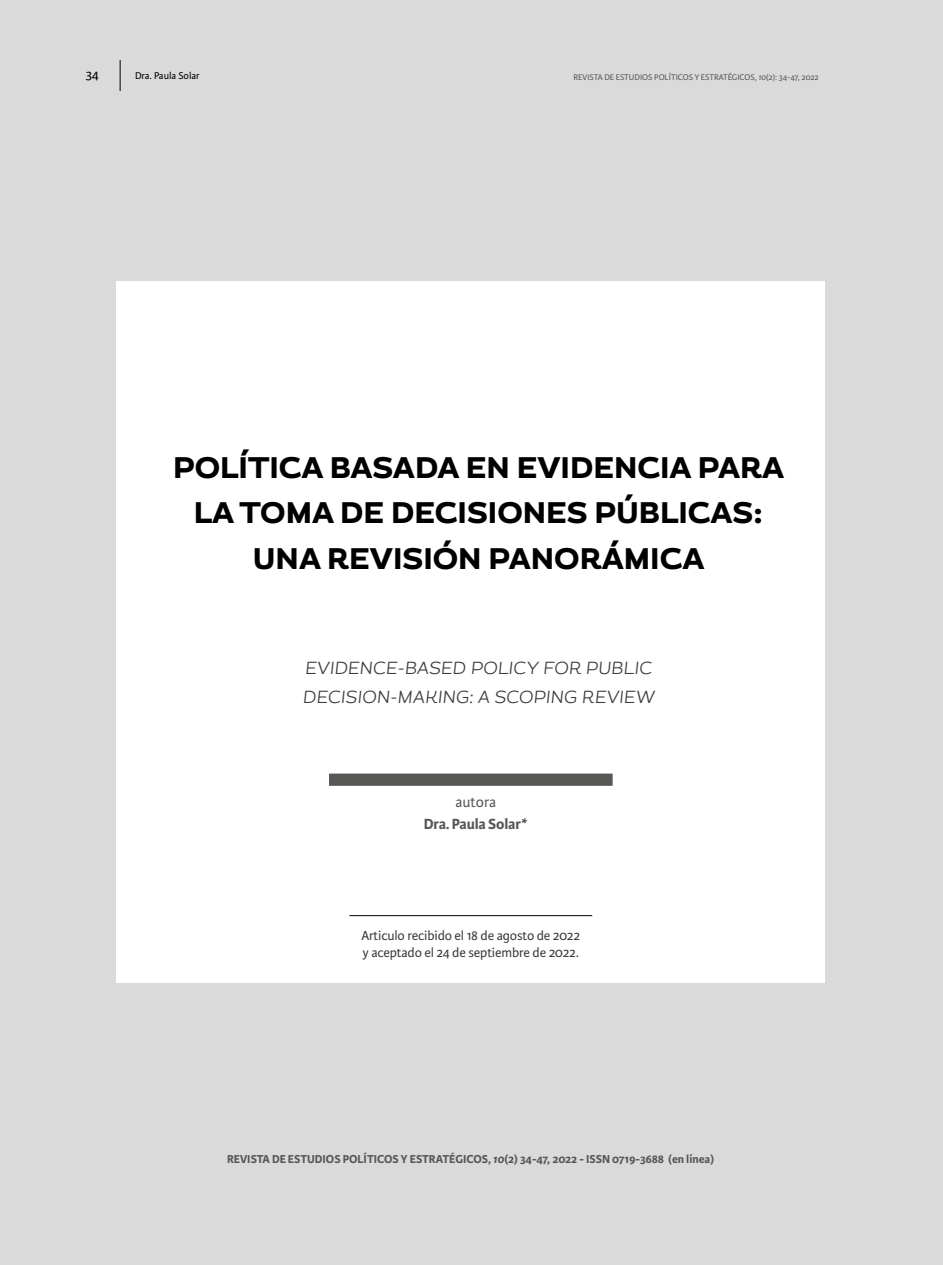
<style>
.page{position:relative;width:943px;height:1265px;background:#dadada}
.page>*{position:absolute;margin:0;border:0;box-sizing:border-box;transform-origin:0 0}
.t1{font:800 29.75px/45.5px "Magallanes";color:#000;text-align:center}
.t2{font:italic 300 17.5px/29.8px "Magallanes";color:#3c3c3b}
.t3{font:700 15.75px "Karmina Sans";letter-spacing:-.01em;color:#575756}
.t4{font:15.75px "Karmina Sans";color:#575756}
.t5{font:14px/17.5px "Karmina Sans";letter-spacing:-.01em;color:#3c3c3b}
.t6{font:14px "Karmina Sans";color:#000}
.t7{font:700 12.25px "Karmina Sans";color:#575756}
.t8{font:10.5px "Karmina Sans";color:#000}
.t9{font:8.75px "Karmina Sans";color:#575756}
.s1{font-style:italic}
</style>
<div class="page">
<div style="left:117px;top:281px;width:707px;height:702px;background:#fff"></div>
<div style="left:329px;top:774px;width:283px;height:12px;background:#575756"></div>
<hr style="left:349px;top:915px;width:243px;height:1px;background:#000">
<hr style="left:120px;top:60px;width:1px;height:31px;background:#000">
<p class="t6" style="left:86px;top:66px;width:15px">34</p>
<p class="t8" style="left:135px;top:70px;width:66px">Dra. Paula Solar</p>
<p class="t9" style="left:573px;top:72px;width:247px">REVISTA DE ESTUDIOS POLÍTICOS Y ESTRATÉGICOS, <span class="s1">10</span>(2): 34-47, 2022</p>
<h1 class="t1" style="left:173px;top:446px;width:612px">POLÍTICA BASADA EN EVIDENCIA PARA<br>LA TOMA DE DECISIONES PÚBLICAS:<br>UNA REVISIÓN PANORÁMICA</h1>
<h2 class="t2" style="left:303px;top:653px;width:353px">EVIDENCE-BASED POLICY FOR PUBLIC<br>DECISION-MAKING: A SCOPING REVIEW</h2>
<p class="t4" style="left:455px;top:793px;width:42px">autora</p>
<p class="t3" style="left:424px;top:815px;width:105px">Dra. Paula Solar*</p>
<p class="t5" style="left:361px;top:927px;width:220px">Articulo recibido el 18 de agosto de 2022 y aceptado el 24 de septiembre de 2022.</p>
<p class="t7" style="left:227px;top:1152px;width:488px">REVISTA DE ESTUDIOS POLÍTICOS Y ESTRATÉGICOS, <span class="s1">10</span>(2) 34-47, 2022 - ISSN 0719-3688 (en línea)</p>
</div>
